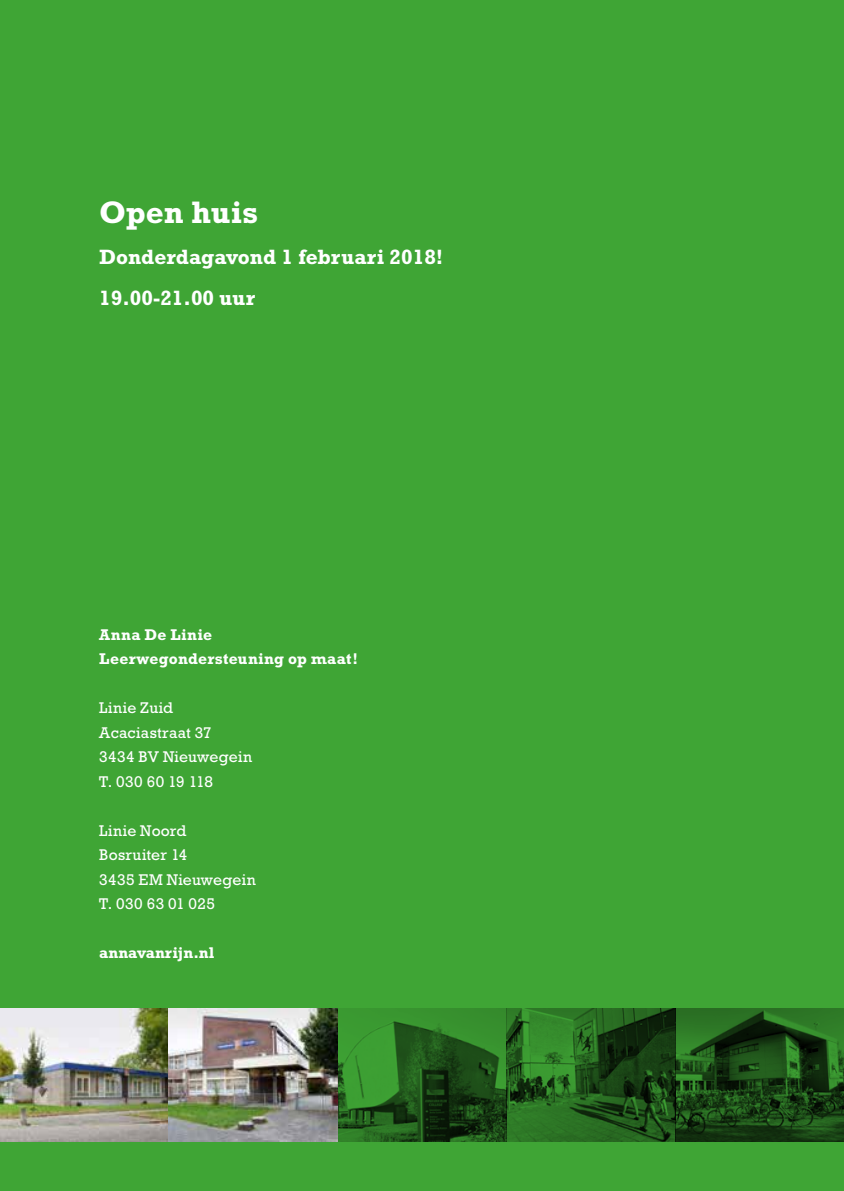
<style>
.page{position:relative;width:844px;height:1191px;background:#fff}
.page>*{position:absolute;margin:0;border:0;box-sizing:border-box;transform-origin:0 0}
.t1{font:700 31.5px "Rockwell";color:#fff}
.t2{font:700 21px/40.9px "Rockwell";color:#fff}
.t3{font:15.75px/24.5px "Rockwell";letter-spacing:.015em;color:#fff}
.t4{font:700 15.75px/24.5px "Rockwell";letter-spacing:.015em;color:#fff}
</style>
<div class="page">
<div style="left:0;top:0;width:843px;height:1191px;background:#3fa535"></div>
<img style="left:0;top:1008px;width:843px;height:133px">
<h1 class="t1" style="left:99px;top:194px;width:160px">Open huis</h1>
<h2 class="t2" style="left:99px;top:236px;width:345px">Donderdagavond 1 februari 2018!<br>19.00-21.00 uur</h2>
<p class="t4" style="left:99px;top:622px;width:260px">Anna De Linie<br>Leerwegondersteuning op maat!</p>
<p class="t3" style="left:99px;top:695px;width:154px">Linie Zuid<br>Acaciastraat 37<br>3434 BV Nieuwegein<br>T. 030 60 19 118</p>
<p class="t3" style="left:99px;top:818px;width:158px">Linie Noord<br>Bosruiter 14<br>3435 EM Nieuwegein<br>T. 030 63 01 025</p>
<p class="t4" style="left:99px;top:940px;width:116px">annavanrijn.nl</p>
</div>
